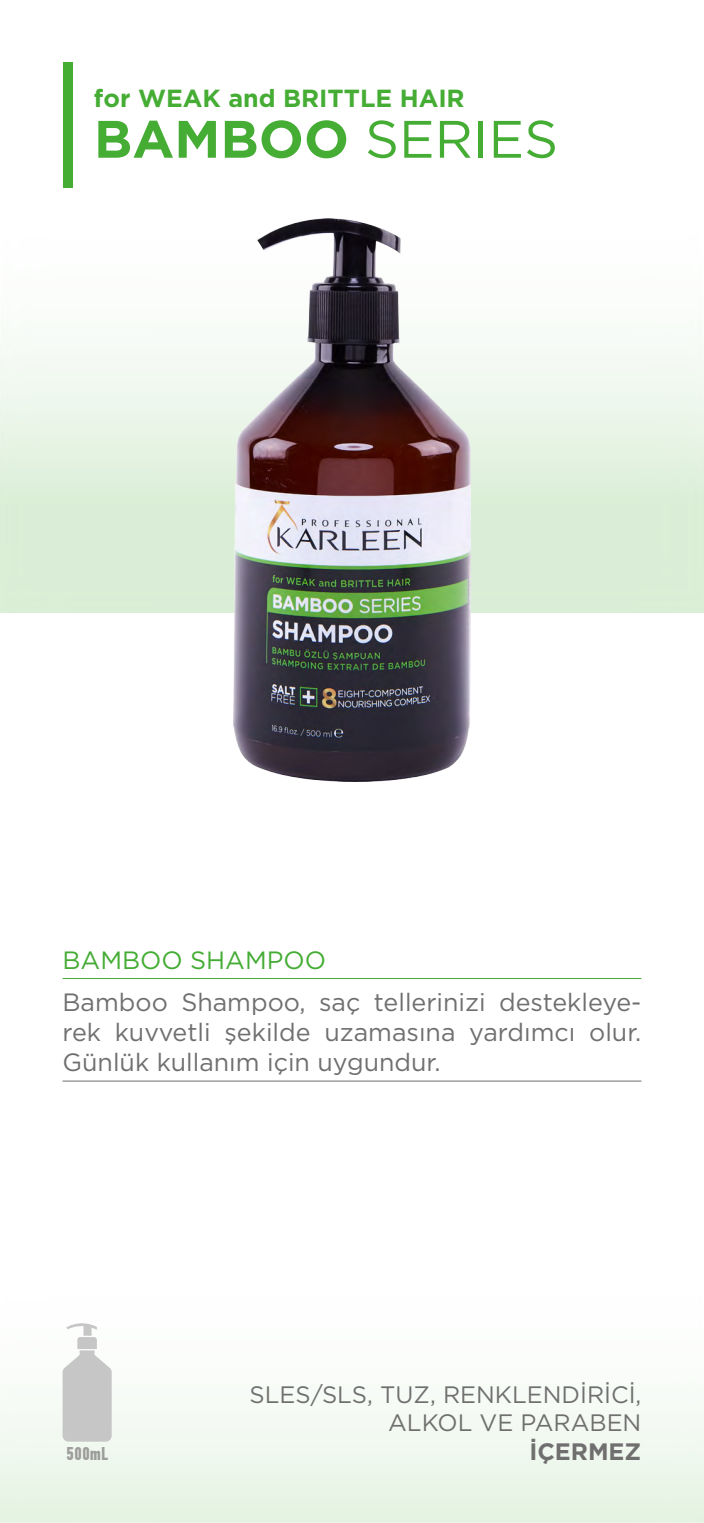
<style>
.page{position:relative;width:704px;height:1523px;background:#fff}
.page>*{position:absolute;margin:0;border:0;box-sizing:border-box;transform-origin:0 0}
.t1{font:700 52.56px "Gotham";color:#45ac34}
.t2{font:25px/30px "Gotham";color:#706f6f;text-align:justify}
.t3{font:25px "Gotham";color:#44ac34}
.t4{font:700 24.75px "Gotham";color:#45ac34}
.t5{font:23.75px/28.5px "Gotham";color:#706f6f;text-align:right}
.t6{font:700 23.75px "Gotham";color:#706f6f}
.t7{font:700 18.44px "PF Din Text Comp Pro";color:#9d9d9c}
.s1{font-weight:400}
</style>
<div class="page">
<div style="left:0;top:188px;width:703px;height:425px;background:linear-gradient(to bottom,#fff,#d4ebd0)"></div>
<div style="left:0;top:1248px;width:703px;height:274px;background:linear-gradient(to bottom,#fff,#e8f4e6)"></div>
<div style="left:62px;top:62px;width:10px;height:126px;background:#45ac34"></div>
<img style="left:233px;top:219px;width:237px;height:562px">
<hr style="left:62px;top:978px;width:579px;height:1px;background:#44ac34">
<hr style="left:62px;top:1080px;width:579px;height:1px;background:#706f6f">
<svg style="left:62px;top:1318px;width:50px;height:123px"></svg>
<p class="t4" style="left:94px;top:83px;width:372px">for WEAK and BRITTLE HAIR</p>
<h1 class="t1" style="left:94px;top:109px;width:465px">BAMBOO <span class="s1">SERIES</span></h1>
<p class="t3" style="left:62px;top:946px;width:265px">BAMBOO SHAMPOO</p>
<p class="t2" style="left:62px;top:987px;width:580px">Bamboo Shampoo, saç tellerinizi destekleye&shy;rek kuvvetli şekilde uzamasına yardımcı olur.<br>Günlük kullanım için uygundur.</p>
<p class="t7" style="left:66px;top:1442px;width:43px">500mL</p>
<p class="t5" style="left:249px;top:1379px;width:393px">SLES/SLS, TUZ, RENKLENDİRİCİ,<br>ALKOL VE PARABEN</p>
<p class="t6" style="left:529px;top:1437px;width:113px">İÇERMEZ</p>
</div>
